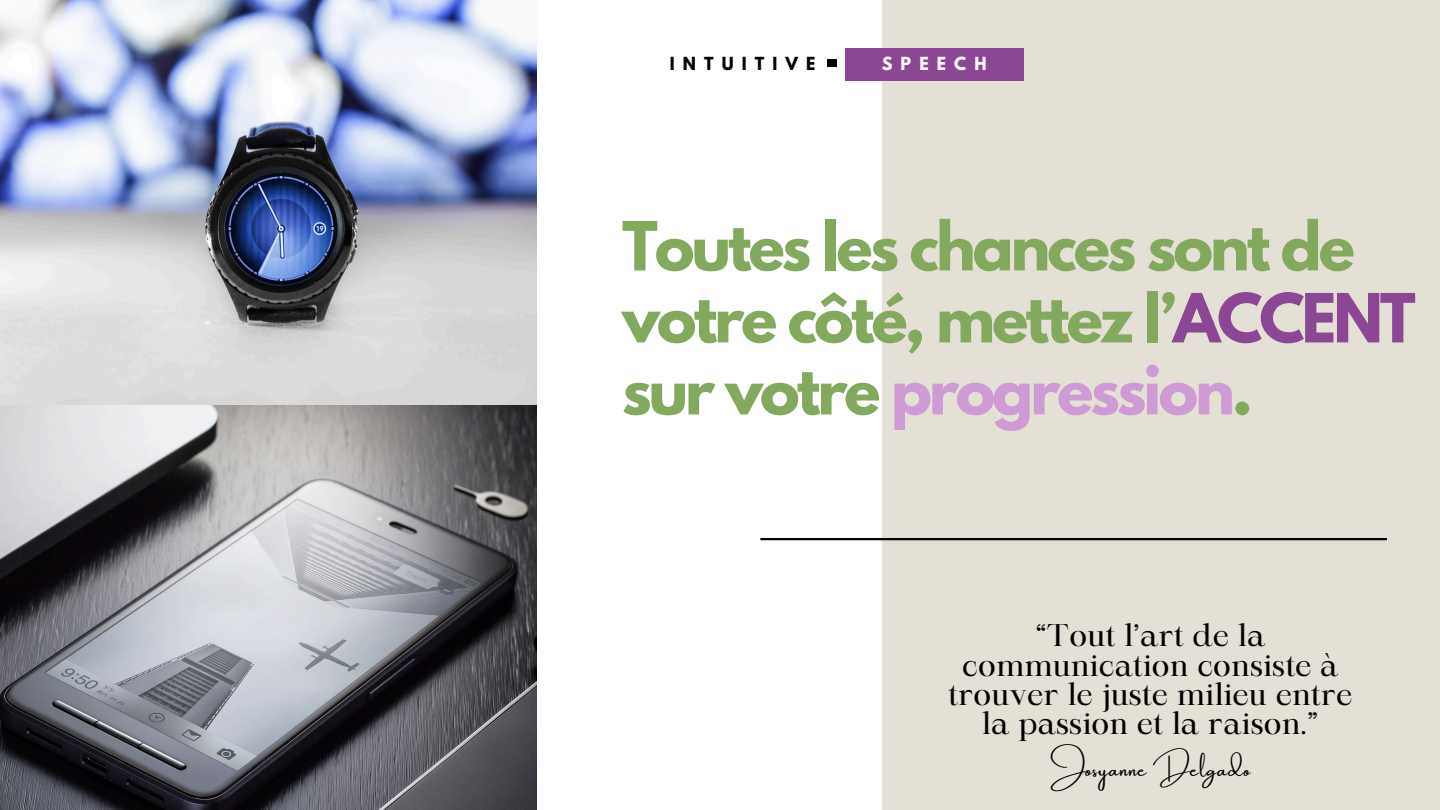
<style>
.page{position:relative;width:1440px;height:810px;background:#fff}
.page>*{position:absolute;margin:0;border:0;box-sizing:border-box;transform-origin:0 0}
.t1{font:700 60px/72px "League Spartan";letter-spacing:-.05em;color:#83a95f}
.t2{font:30px/29.2px "Maharlika";letter-spacing:.01em;color:#000;text-align:center}
.t3{font:19px "Amsterdam One";letter-spacing:.04em;color:#000}
.t4{font:700 16px "League Spartan";letter-spacing:.51em;color:#000}
.t5{font:700 16px "League Spartan";letter-spacing:.51em;color:#fff}
.s1{color:#8c4794}
.s2{color:#ce9bd4}
</style>
<div class="page">
<div style="left:883px;top:0;width:557px;height:810px;background:#e5e0d5"></div>
<hr style="left:760px;top:538px;width:627px;height:2px;background:#000">
<img style="left:0;top:0;width:537px;height:810px">
<div style="left:827px;top:60px;width:10px;height:7px;background:#000"></div>
<div style="left:845px;top:49px;width:179px;height:32px;background:#8c4794"></div>
<h3 class="t4" style="left:670px;top:56px;width:147px">INTUITIVE</h3>
<p class="t5" style="left:882px;top:56px;width:106px">SPEECH</p>
<p class="t1" style="left:622px;top:218px;width:795px">Toutes les chances sont de votre côté, mettez l’<span class="s1">ACCENT </span>sur votre <span class="s2">progression</span>.</p>
<p class="t2" style="left:948px;top:624px;width:405px">“Tout l’art de la communication consiste à trouver le juste milieu entre la passion et la raison.”</p>
<h1 class="t3" style="left:1050px;top:760px;width:202px">Josyanne Delgado</h1>
</div>
